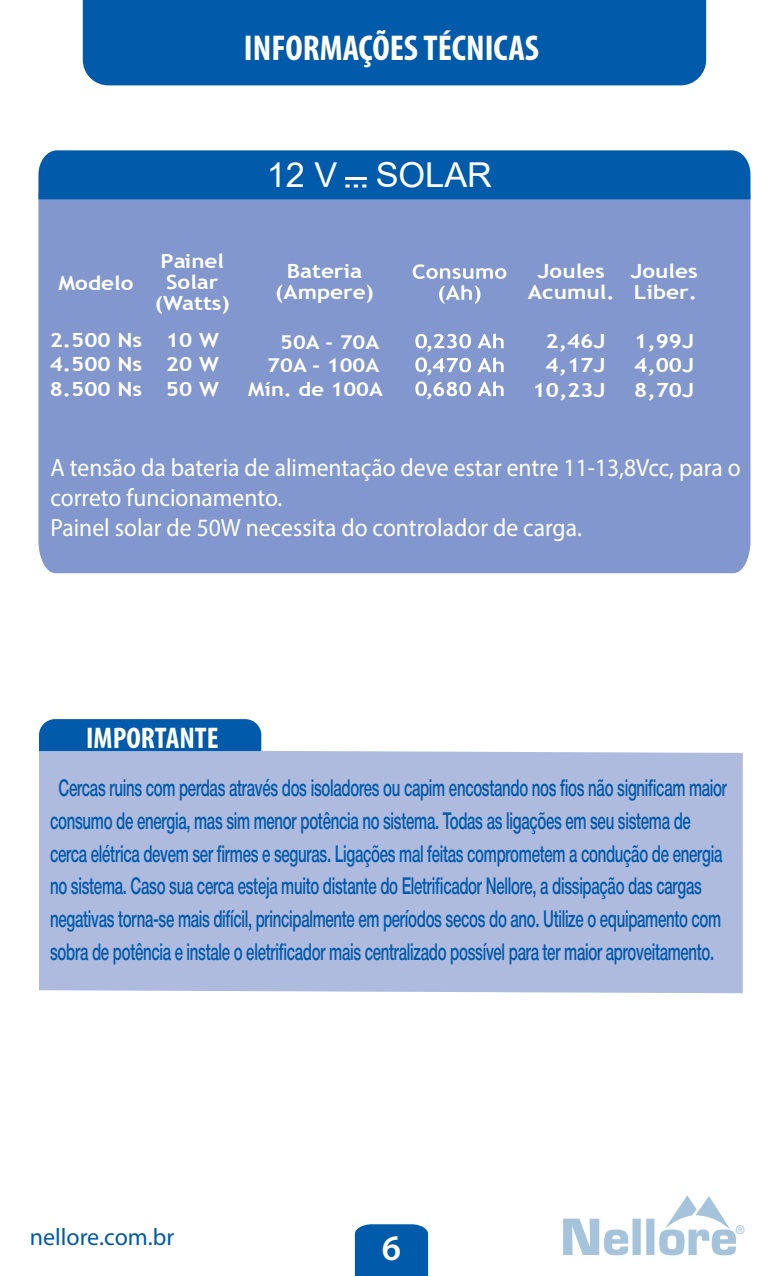
<style>
.page{position:relative;width:783px;height:1276px;background:#fff}
.page>*{position:absolute;margin:0;border:0;box-sizing:border-box;transform-origin:0 0}
.t1{font:700 condensed 36px "Myriad Pro";color:#fff}
.t2{font:600 36px "Myriad Pro";color:#fff}
.t3{font:34.2px "Arial";color:#fff}
.t4{font:700 condensed 30px "Myriad Pro";color:#fff}
.t5{font:24.9px/30px "Myriad Pro";color:#fff;scale:.94 1}
.t6{font:24px "Myriad Pro";color:#015aaa}
.t7{font:500 23.4px/32.7px "Helvetica Neue";letter-spacing:-.02em;color:#015aaa;scale:.64 1}
.t8{font:700 19.5px/24.3px "Trebuchet MS";color:#fff;text-align:center;scale:1.15 1}
.t9{font:700 19.2px/23.7px "Trebuchet MS";color:#fff;text-align:right;scale:1.15 1}
.t10{font:500 12px "Helvetica Neue LT Std";color:#a5c4dc}
</style>
<div class="page">
<div style="left:83px;top:1px;width:623px;height:84px;background:#015aaa"></div>
<svg style="left:563px;top:1195px;width:172px;height:60px"></svg>
<div style="left:39px;top:750px;width:703px;height:243px;background:#aebade"></div>
<div style="left:39px;top:719px;width:222px;height:32px;background:#015aaa"></div>
<div style="left:38px;top:199px;width:712px;height:374px;background:#8197cd"></div>
<div style="left:38px;top:150px;width:712px;height:49px;background:#015aaa"></div>
<svg style="left:477px;top:333px;width:26px;height:15px"></svg>
<svg style="left:415px;top:334px;width:56px;height:41px"></svg>
<svg style="left:477px;top:357px;width:26px;height:15px"></svg>
<svg style="left:415px;top:381px;width:56px;height:18px"></svg>
<svg style="left:477px;top:381px;width:26px;height:15px"></svg>
<svg style="left:412px;top:264px;width:94px;height:15px"></svg>
<svg style="left:439px;top:285px;width:41px;height:19px"></svg>
<div style="left:355px;top:1224px;width:73px;height:52px;background:#015aaa"></div>
<h1 class="t1" style="left:244px;top:25px;width:297px">INFORMAÇÕESTÉCNICAS</h1>
<h2 class="t3" style="left:267px;top:152px;width:227px">12 V SOLAR</h2>
<p class="t8" style="left:58px;top:270px;width:67px">Modelo</p>
<p class="t8" style="left:155px;top:250px;width:67px;line-height:21px">Painel<br>Solar (Watts)</p>
<p class="t8" style="left:50px;top:328px;width:82px;text-align:justify">2.500 Ns 4.500 Ns 8.500 Ns</p>
<p class="t8" style="left:166px;top:328px;width:48px;text-align:justify">10 W 20 W 50 W</p>
<p class="t8" style="left:275px;top:261px;width:87px;line-height:21px">Bateria (Ampere)</p>
<p class="t8" style="left:630px;top:261px;width:60px;line-height:21px;text-align:left">Joules<br>Liber.</p>
<p class="t8" style="left:634px;top:329px;width:53px;text-align:justify">1,99J 4,00J 8,70J</p>
<p class="t8" style="left:528px;top:261px;width:77px;line-height:21px">Joules<br>Acumul.</p>
<p class="t8" style="left:532px;top:329px;width:65px;text-align:right">2,46J<br>4,17J<br>10,23J</p>
<p class="t9" style="left:248px;top:330px;width:119px">50A - 70A<br>70A - 100A<br>Mín. de 100A</p>
<p class="t5" style="left:50px;top:452px;width:735px">A tensão da bateria de alimentação deve estar entre 11-13,8Vcc, para o correto funcionamento.<br>Painel solar de 50W necessita do controlador de carga.</p>
<p class="t4" style="left:86px;top:719px;width:134px">IMPORTANTE</p>
<p class="t7" style="left:50px;top:770px;width:1058px;text-indent:8px">Cercas ruins com perdas através dos isoladores ou capim encostando nos fios não significam maior consumo de energia, mas sim menor potência no sistema. Todas as ligações em seu sistema de cerca elétrica devem ser firmes e seguras. Ligações mal feitas comprometem a condução de energia no sistema. Caso sua cerca esteja muito distante do Eletrificador Nellore, a dissipação das cargas negativas torna-se mais difícil, principalmente em períodos secos do ano. Utilize o equipamento com sobra de potência e instale o eletrificador mais centralizado possível para ter maior aproveitamento.</p>
<p class="t6" style="left:30px;top:1221px;width:146px">nellore.com.br</p>
<p class="t10" style="left:735px;top:1222px;width:11px">®</p>
<h1 class="t2" style="left:382px;top:1225px;width:21px">6</h1>
</div>
